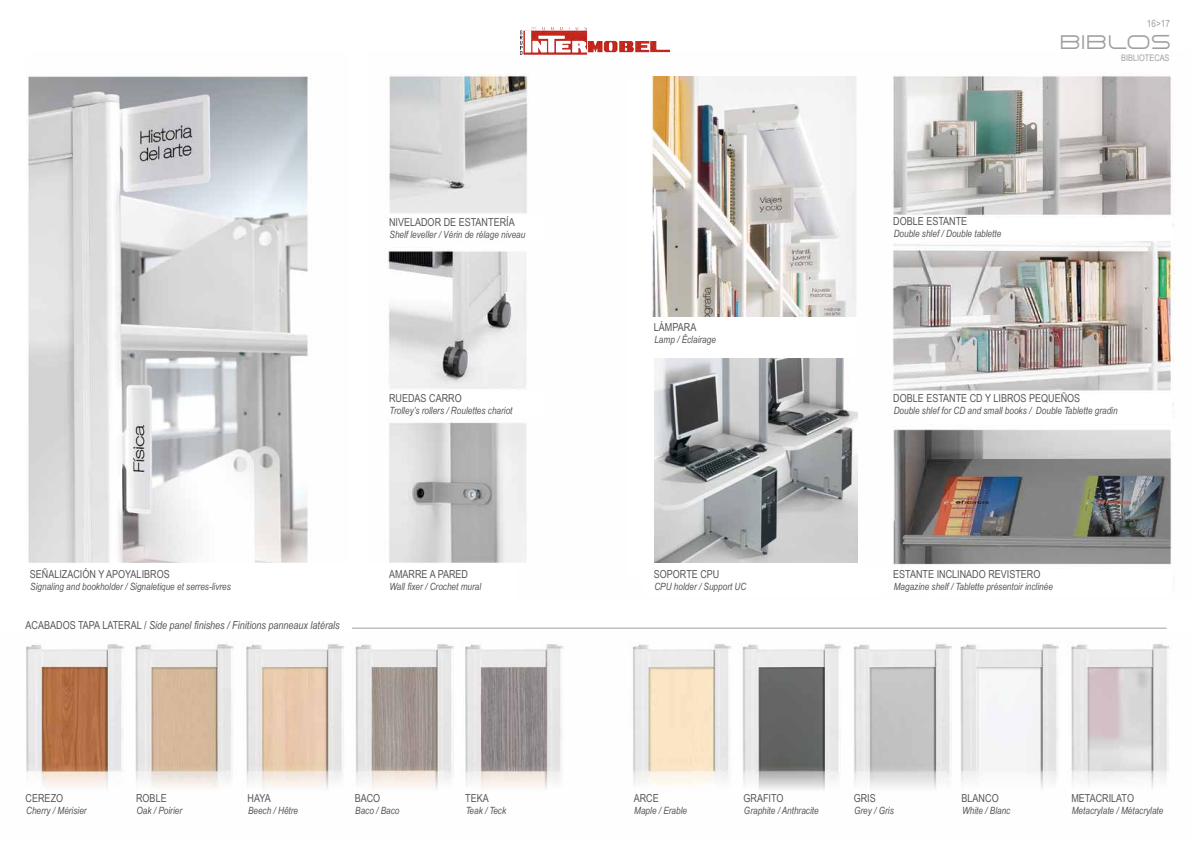
<style>
.page{position:relative;width:1191px;height:842px;background:#fff}
.page>*{position:absolute;margin:0;border:0;box-sizing:border-box;transform-origin:0 0}
.t1{font:300 20px "Arkitech";color:#9d9fa2}
.t2{font:11px "Arial Narrow";color:#565659}
.t3{font:italic 11px "Arial Narrow";color:#565659}
.t4{font:italic 10px "Arial Narrow";color:#565659}
.t5{font:10px "Arial Narrow";color:#9d9fa2}
.t6{font:9px "Arial Narrow";color:#9d9fa2}
.s1{font-style:normal}
</style>
<div class="page">
<img style="left:385px;top:73px;width:790px;height:515px">
<div style="left:628px;top:79px;width:230px;height:498px;background:#fff"></div>
<img style="left:651px;top:77px;width:207px;height:239px">
<img style="left:28px;top:76px;width:282px;height:487px">
<div style="left:12px;top:563px;width:504px;height:41px;background:#fff"></div>
<div style="left:384px;top:392px;width:161px;height:22px;background:#fff"></div>
<div style="left:384px;top:218px;width:161px;height:21px;background:#fff"></div>
<div style="left:959px;top:218px;width:212px;height:21px;background:#fff"></div>
<div style="left:929px;top:394px;width:242px;height:28px;background:#fff"></div>
<div style="left:929px;top:569px;width:242px;height:28px;background:#fff"></div>
<div style="left:643px;top:569px;width:243px;height:28px;background:#fff"></div>
<img style="left:26px;top:644px;width:1144px;height:146px">
<hr style="left:352px;top:628px;width:814px;height:1px;background:#9d9fa2">
<img style="left:654px;top:358px;width:204px;height:204px">
<img style="left:520px;top:27px;width:151px;height:28px">
<p class="t5" style="left:1146px;top:16px;width:25px">16&gt;17</p>
<h1 class="t1" style="left:1059px;top:28px;width:114px">BIBLOS</h1>
<p class="t6" style="left:1121px;top:51px;width:50px">BIBLIOTECAS</p>
<p class="t2" style="left:389px;top:214px;width:127px">NIVELADOR DE ESTANTERÍA</p>
<p class="t2" style="left:893px;top:213px;width:40px">DOBLE ESTANTE</p>
<p class="t4" style="left:389px;top:227px;width:137px">Shelf leveller / Vérin de rélage niveau</p>
<p class="t4" style="left:893px;top:226px;width:109px">Double shlef / Double tablette</p>
<p class="t2" style="left:654px;top:319px;width:44px">LÁMPARA</p>
<p class="t4" style="left:654px;top:333px;width:63px">Lamp / Êclairage</p>
<p class="t2" style="left:389px;top:390px;width:14px">RUEDAS</p>
<p class="t2" style="left:429px;top:390px;width:8px">CARRO</p>
<p class="t2" style="left:893px;top:390px;width:188px">DOBLE ESTANTE CD Y LIBROS PEQUEÑOS</p>
<p class="t4" style="left:389px;top:404px;width:124px">Trolley’s rollers / Roulettes chariot</p>
<p class="t4" style="left:893px;top:403px;width:225px">Double shlef for CD and small books / Double Tablette gradin</p>
<p class="t2" style="left:30px;top:566px;width:141px">SEÑALIZACIÓN Y APOYALIBROS</p>
<p class="t2" style="left:389px;top:566px;width:21px">AMARRE</p>
<p class="t2" style="left:430px;top:566px;width:15px">A PARED</p>
<p class="t2" style="left:654px;top:566px;width:67px">SOPORTE CPU</p>
<p class="t2" style="left:893px;top:566px;width:149px">ESTANTE INCLINADO REVISTERO</p>
<p class="t4" style="left:30px;top:580px;width:202px">Signaling and bookholder / Signaletique et serres-livres</p>
<p class="t4" style="left:389px;top:580px;width:93px">Wall fixer / Crochet mural</p>
<p class="t4" style="left:654px;top:579px;width:94px">CPU holder / Support UC</p>
<p class="t4" style="left:893px;top:580px;width:161px">Magazine shelf / Tablette présentoir inclinée</p>
<p class="t3" style="left:26px;top:617px;width:315px"><span class="s1">ACABADOS TAPA LATERAL /</span> Side panel finishes / Finitions panneaux latérals</p>
<p class="t2" style="left:26px;top:789px;width:39px">CEREZO</p>
<p class="t2" style="left:136px;top:789px;width:32px">ROBLE</p>
<p class="t2" style="left:247px;top:789px;width:14px">HAYA</p>
<p class="t2" style="left:355px;top:789px;width:8px">BACO</p>
<p class="t2" style="left:465px;top:789px;width:24px">TE KA</p>
<p class="t2" style="left:634px;top:789px;width:20px">ARCE</p>
<p class="t2" style="left:743px;top:789px;width:7px">GRAFITO</p>
<p class="t2" style="left:853px;top:789px;width:7px">GRIS</p>
<p class="t2" style="left:961px;top:789px;width:8px">BLANCO</p>
<p class="t2" style="left:1071px;top:789px;width:64px">METACRILATO</p>
<p class="t4" style="left:26px;top:803px;width:62px">Cherry / Mérisier</p>
<p class="t4" style="left:137px;top:803px;width:47px">Oak / Poirier</p>
<p class="t4" style="left:248px;top:803px;width:52px">Beech / Hêtre</p>
<p class="t4" style="left:355px;top:803px;width:46px">Baco / Baco</p>
<p class="t4" style="left:466px;top:803px;width:42px">Teak / Teck</p>
<p class="t4" style="left:634px;top:803px;width:54px">Maple / Erable</p>
<p class="t4" style="left:744px;top:803px;width:76px">Graphite / Anthracite</p>
<p class="t4" style="left:854px;top:803px;width:41px">Grey / Gris</p>
<p class="t4" style="left:962px;top:803px;width:50px">White / Blanc</p>
<p class="t4" style="left:1071px;top:803px;width:93px">Metacrylate / Métacrylate</p>
</div>
